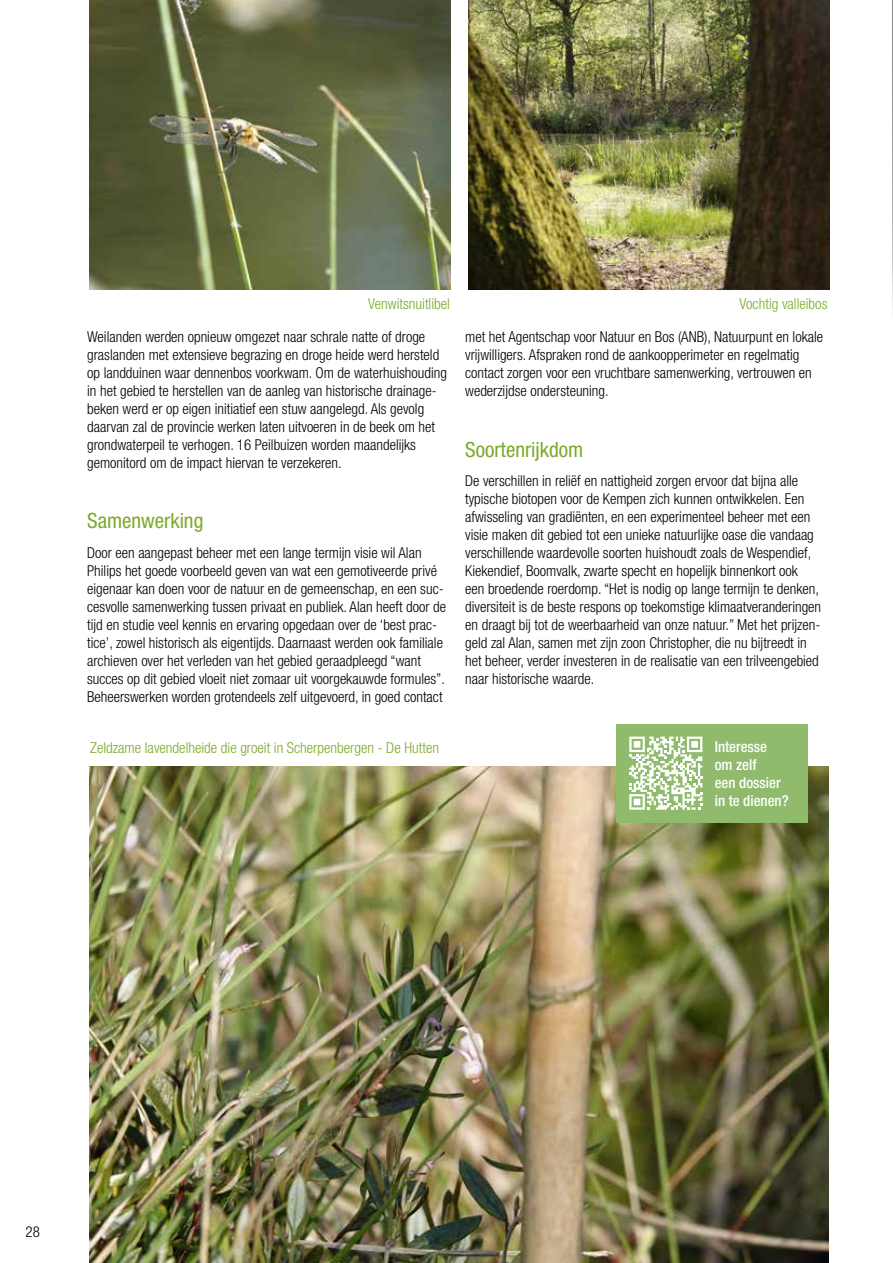
<style>
.page{position:relative;width:893px;height:1263px;background:#fff}
.page>*{position:absolute;margin:0;border:0;box-sizing:border-box;transform-origin:0 0}
.t1{font:condensed 21px "Helvetica Neue LT Std";color:#7da92a}
.t2{font:300 condensed 15px/18px "Helvetica Neue LT Std";color:#000}
.t3{font:300 condensed 15px "Helvetica Neue LT Std";color:#7fa92a}
.t4{font:500 condensed 15px/18px "Helvetica Neue LT Std";color:#fff}
.t5{font:300 condensed 15px "Helvetica Neue LT Std";color:#7da92a}
</style>
<div class="page">
<img style="left:89px;top:0;width:361px;height:289px">
<img style="left:468px;top:0;width:361px;height:289px">
<svg style="left:892px;top:0;width:1px;height:311px"></svg>
<img style="left:89px;top:766px;width:739px;height:497px">
<div style="left:616px;top:724px;width:192px;height:98px;background:#90bb6c"></div>
<svg style="left:629px;top:737px;width:73px;height:73px"></svg>
<p class="t5" style="left:368px;top:296px;width:83px">Venwitsnuitlibel</p>
<p class="t5" style="left:740px;top:296px;width:89px">Vochtig valleibos</p>
<p class="t2" style="left:87px;top:328px;width:361px">Weilanden werden opnieuw omgezet naar schrale natte of droge graslanden met extensieve begrazing en droge heide werd hersteld op landduinen waar dennenbos voorkwam. Om de waterhuishouding in het gebied te herstellen van de aanleg van historische drainage&shy;beken werd er op eigen initiatief een stuw aangelegd. Als gevolg daarvan zal de provincie werken laten uitvoeren in de beek om het grondwaterpeil te verhogen. 16 Peilbuizen worden maandelijks gemonitord om de impact hiervan te verzekeren.</p>
<p class="t2" style="left:465px;top:328px;width:359px">met het Agentschap voor Natuur en Bos (ANB), Natuurpunt en lokale vrijwilligers. Afspraken rond de aankoopperimeter en regelmatig contact zorgen voor een vruchtbare samenwerking, vertrouwen en wederzijdse ondersteuning.</p>
<h1 class="t1" style="left:465px;top:438px;width:120px">Soortenrijkdom</h1>
<p class="t2" style="left:465px;top:472px;width:357px">De verschillen in reliëf en nattigheid zorgen ervoor dat bijna alle typische biotopen voor de Kempen zich kunnen ontwikkelen. Een afwisseling van gradiënten, en een experimenteel beheer met een visie maken dit gebied tot een unieke natuurlijke oase die vandaag verschillende waardevolle soorten huishoudt zoals de Wespendief, Kiekendief, Boomvalk, zwarte specht en hopelijk binnenkort ook<br>een broedende roerdomp. “Het is nodig op lange termijn te denken, diversiteit is de beste respons op toekomstige klimaatveranderingen en draagt bij tot de weerbaarheid van onze natuur.” Met het prijzen&shy;geld zal Alan, samen met zijn zoon Christopher, die nu bijtreedt in het beheer, verder investeren in de realisatie van een trilveengebied naar historische waarde.</p>
<h1 class="t1" style="left:87px;top:508px;width:118px">Samenwerking</h1>
<p class="t2" style="left:87px;top:544px;width:360px">Door een aangepast beheer met een lange termijn visie wil Alan Philips het goede voorbeeld geven van wat een gemotiveerde privé eigenaar kan doen voor de natuur en de gemeenschap, en een suc&shy;cesvolle samenwerking tussen privaat en publiek. Alan heeft door de tijd en studie veel kennis en ervaring opgedaan over de ‘best prac&shy;tice’, zowel historisch als eigentijds. Daarnaast werden ook familiale archieven over het verleden van het gebied geraadpleegd “want succes op dit gebied vloeit niet zomaar uit voorgekauwde formules”.<br>Beheerswerken worden grotendeels zelf uitgevoerd, in goed contact</p>
<p class="t3" style="left:90px;top:739px;width:350px">Zeldzame lavendelheide die groeit in Scherpenbergen - De Hutten</p>
<p class="t4" style="left:715px;top:737px;width:75px">Interesse om zelf<br>een dossier in te dienen?</p>
<p class="t2" style="left:26px;top:1223px;width:16px">28</p>
</div>
